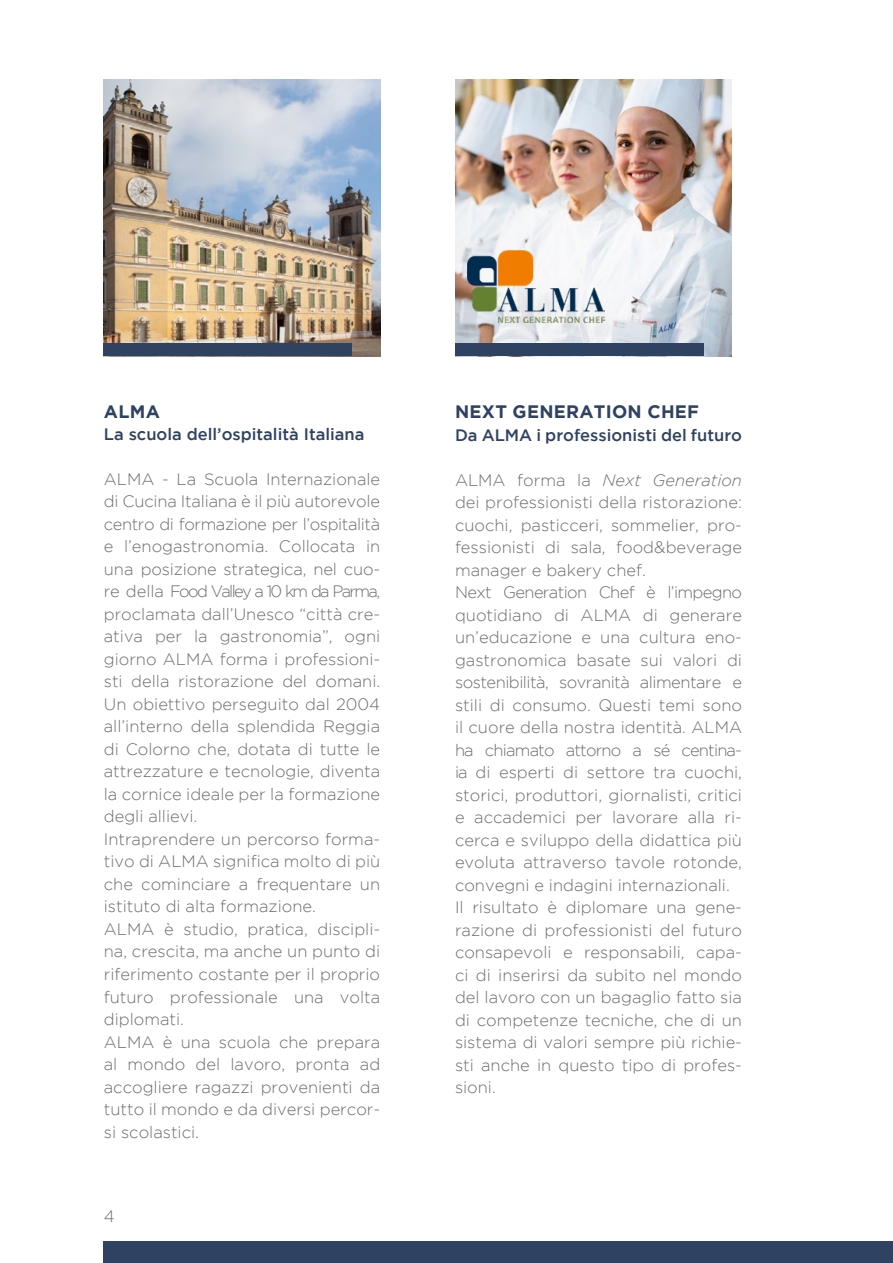
<style>
.page{position:relative;width:893px;height:1263px;background:#fff}
.page>*{position:absolute;margin:0;border:0;box-sizing:border-box;transform-origin:0 0}
.t1{font:700 18px "Gotham";letter-spacing:.015em;color:#2f4261}
.t2{font:300 16.5px/22.5px "Gotham";color:#6c6d70}
.t3{font:500 16.5px "Gotham";color:#2f4261}
.s1{font-style:italic}
</style>
<div class="page">
<img style="left:455px;top:79px;width:276px;height:277px">
<img style="left:104px;top:79px;width:276px;height:277px">
<div style="left:104px;top:343px;width:248px;height:13px;background:#2f4261"></div>
<div style="left:455px;top:343px;width:248px;height:13px;background:#2f4261"></div>
<img style="left:468px;top:251px;width:136px;height:72px">
<div style="left:104px;top:1242px;width:789px;height:21px;background:#2f4261"></div>
<p class="t1" style="left:104px;top:401px;width:57px">ALMA</p>
<p class="t3" style="left:104px;top:425px;width:262px">La scuola dell’ospitalità Italiana</p>
<p class="t2" style="left:104px;top:467px;width:278px">ALMA - La Scuola Internazionale di Cucina Italiana è il più autorevole centro di formazione per l’ospitalità e l’enogastronomia. Collocata in una posizione strategica, nel cuo&shy;re della Food Valley a 10 km da Parma, proclamata dall’Unesco “città cre&shy;ativa per la gastronomia”, ogni giorno ALMA forma i professioni&shy;sti della ristorazione del domani.<br>Un obiettivo perseguito dal 2004 all’interno della splendida Reggia di Colorno che, dotata di tutte le attrezzature e tecnologie, diventa la cornice ideale per la formazione degli allievi.<br>Intraprendere un percorso forma&shy;tivo di ALMA significa molto di più che cominciare a frequentare un istituto di alta formazione.<br>ALMA è studio, pratica, discipli&shy;na, crescita, ma anche un punto di riferimento costante per il proprio futuro professionale una volta diplomati.<br>ALMA è una scuola che prepara al mondo del lavoro, pronta ad accogliere ragazzi provenienti da tutto il mondo e da diversi percor&shy;si scolastici.</p>
<p class="t2" style="left:104px;top:1204px;width:12px">4</p>
<p class="t1" style="left:455px;top:401px;width:245px">NEXT GENERATION CHEF</p>
<p class="t3" style="left:455px;top:425px;width:288px">Da ALMA i professionisti del futuro</p>
<p class="t2" style="left:455px;top:468px;width:289px">ALMA forma la <span class="s1">Next Generation </span>dei professionisti della ristorazione: cuochi, pasticceri, sommelier, pro&shy;fessionisti di sala, food&amp;beverage manager e bakery chef.<br>Next Generation Chef è l’impegno quotidiano di ALMA di generare un’educazione e una cultura eno&shy;gastronomica basate sui valori di sostenibilità, sovranità alimentare e stili di consumo. Questi temi sono il cuore della nostra identità. ALMA ha chiamato attorno a sé centina&shy;ia di esperti di settore tra cuochi, storici, produttori, giornalisti, critici e accademici per lavorare alla ri&shy;cerca e sviluppo della didattica più evoluta attraverso tavole rotonde, convegni e indagini internazionali.<br>Il risultato è diplomare una gene&shy;razione di professionisti del futuro consapevoli e responsabili, capa&shy;ci di inserirsi da subito nel mondo del lavoro con un bagaglio fatto sia di competenze tecniche, che di un sistema di valori sempre più richie&shy;sti anche in questo tipo di profes&shy;sioni.</p>
</div>
